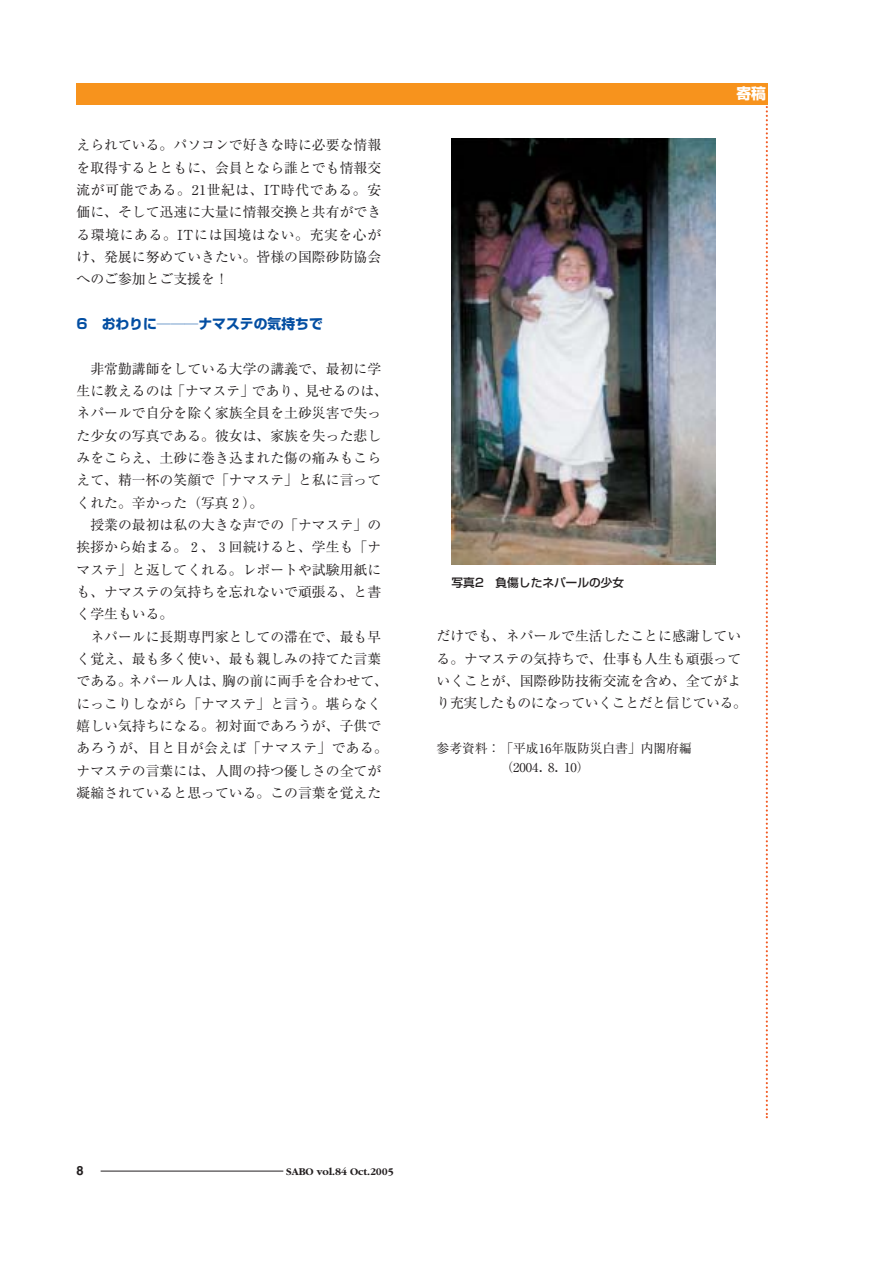
<style>
.page{position:relative;width:893px;height:1262px;background:#fff}
.page>*{position:absolute;margin:0;border:0;box-sizing:border-box;transform-origin:0 0}
.t1{font:700 14.85px "Shin Go";color:#fff}
.t2{font:13.8px/22.4px "Ryumin";color:#231f20;text-align:justify}
.t3{font:700 13.8px "Shin Go";color:#034ea2}
.t4{font:12.75px/19.2px "Ryumin";color:#231f20}
.t5{font:12.75px "Midashi Go MB31";color:#231f20}
.t6{font:500 11.7px "Shin Go";color:#231f20}
.t7{font:700 10.65px "Garamond";color:#231f20}
</style>
<div class="page">
<hr style="left:101px;top:1170px;width:182px;height:1px;background:#231f20">
<svg style="left:765px;top:106px;width:2px;height:1012px"></svg>
<div style="left:77px;top:84px;width:691px;height:21px;background:#f7931d"></div>
<img style="left:451px;top:139px;width:264px;height:425px">
<p class="t1" style="left:736px;top:87px;width:31px">寄稿</p>
<p class="t2" style="left:77px;top:136px;width:306px">えられている。パソコンで好きな時に必要な情報を取得するとともに、会員となら誰とでも情報交流が可能である。21世紀は、IT時代である。安価に、そして迅速に大量に情報交換と共有ができる環境にある。ITには国境はない。充実を心がけ、発展に努めていきたい。皆様の国際砂防協会へのご参加とご支援を！</p>
<p class="t3" style="left:77px;top:319px;width:248px">6 おわりに―――ナマステの気持ちで</p>
<p class="t2" style="left:77px;top:359px;width:313px;text-align:left;text-indent:14px">非常勤講師をしている大学の講義で、最初に学生に教えるのは「ナマステ」であり、見せるのは、ネパールで自分を除く家族全員を土砂災害で失った少女の写真である。彼女は、家族を失った悲しみをこらえ、土砂に巻き込まれた傷の痛みもこらえて、精一杯の笑顔で「ナマステ」と私に言ってくれた。辛かった（写真２）。</p>
<p class="t2" style="left:77px;top:515px;width:306px;text-indent:14px">授業の最初は私の大きな声での「ナマステ」の挨拶から始まる。２、３回続けると、学生も「ナマステ」と返してくれる。レポートや試験用紙にも、ナマステの気持ちを忘れないで頑張る、と書く学生もいる。</p>
<p class="t2" style="left:77px;top:627px;width:313px;text-align:center">ネパールに長期専門家としての滞在で、最も早<br>く覚え、最も多く使い、最も親しみの持てた言葉である。ネパール人は、胸の前に両手を合わせて、にっこりしながら「ナマステ」と言う。堪らなく嬉しい気持ちになる。初対面であろうが、子供であろうが、目と目が会えば「ナマステ」である。ナマステの言葉には、人間の持つ優しさの全てが凝縮されていると思っている。この言葉を覚えた</p>
<p class="t2" style="left:436px;top:626px;width:312px;text-align:left">だけでも、ネパールで生活したことに感謝している。ナマステの気持ちで、仕事も人生も頑張っていくことが、国際砂防技術交流を含め、全てがより充実したものになっていくことだと信じている。</p>
<p class="t6" style="left:451px;top:578px;width:174px">写真2 負傷したネパールの少女</p>
<p class="t4" style="left:500px;top:740px;width:193px;text-indent:-64px">参考資料：「平成16年版防災白書」内閣府編（2004．8．10）</p>
<p class="t5" style="left:77px;top:1165px;width:9px">8</p>
<p class="t7" style="left:286px;top:1167px;width:109px">SABO vol.84 Oct.2005</p>
</div>
